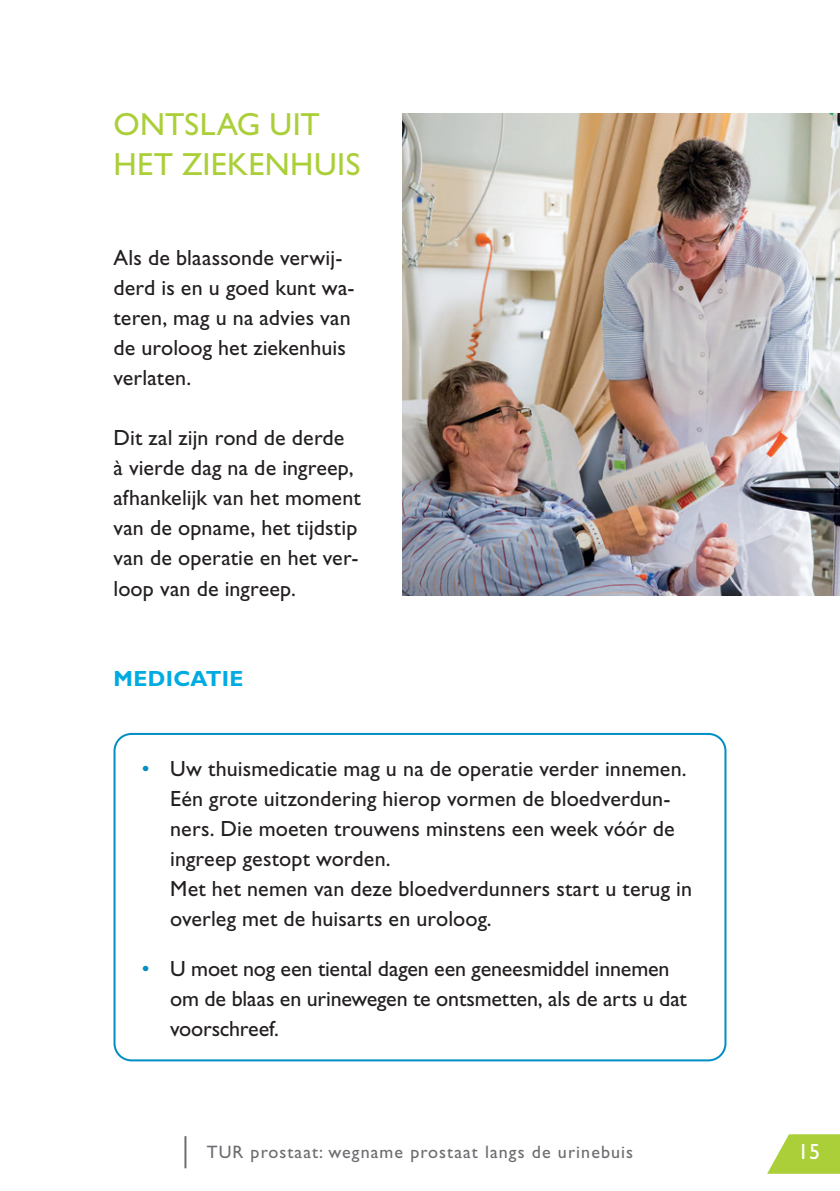
<style>
.page{position:relative;width:840px;height:1191px;background:#fff}
.page>*{position:absolute;margin:0;border:0;box-sizing:border-box;transform-origin:0 0}
.t1{font:32px/40px "Gill Sans Std";letter-spacing:.01em;color:#abcf38}
.t2{font:22px/30px "Gill Sans Std";letter-spacing:.005em;color:#231f20}
.t3{font:700 22px "Gill Sans Std";letter-spacing:.01em;color:#00abe1}
.t4{font:22px "Gill Sans Std";color:#fff}
.t5{font:18px "Gill Sans Std";letter-spacing:.06em;color:#6c6d70}
.s1{color:#008ec4}
</style>
<div class="page">
<svg style="left:767px;top:1134px;width:72px;height:39px"></svg>
<hr style="left:184px;top:1136px;width:2px;height:32px;background:#6c6d70">
<img style="left:403px;top:113px;width:436px;height:482px">
<div style="left:113px;top:733px;width:613px;height:328px;border:2px solid #008ec4;border-radius:17px"></div>
<h1 class="t1" style="left:113px;top:105px;width:248px">ONTSLAG UIT<br>HET ZIEKENHUIS</h1>
<p class="t2" style="left:113px;top:243px;width:242px">Als de blaassonde verwij&shy;derd is en u goed kunt wa&shy;teren, mag u na advies van de uroloog het ziekenhuis verlaten.</p>
<p class="t2" style="left:113px;top:423px;width:249px">Dit zal zijn rond de derde<br>à vierde dag na de ingreep, afhankelijk van het moment van de opname, het tijdstip van de operatie en het ver&shy;loop van de ingreep.</p>
<p class="t3" style="left:113px;top:665px;width:131px">MEDICATIE</p>
<p class="t2" style="left:170px;top:753px;width:523px;text-indent:-28px"><span class="s1">•</span> Uw thuismedicatie mag u na de operatie verder innemen.<br>Eén grote uitzondering hierop vormen de bloedverdun&shy;ners. Die moeten trouwens minstens een week vóór de ingreep gestopt worden.<br>Met het nemen van deze bloedverdunners start u terug in overleg met de huisarts en uroloog.</p>
<p class="t2" style="left:170px;top:953px;width:517px;text-indent:-28px"><span class="s1">•</span> U moet nog een tiental dagen een geneesmiddel innemen om de blaas en urinewegen te ontsmetten, als de arts u dat voorschreef.</p>
<p class="t5" style="left:207px;top:1141px;width:427px">TUR prostaat: wegname prostaat langs de urinebuis</p>
<p class="t4" style="left:797px;top:1138px;width:23px">15</p>
</div>
